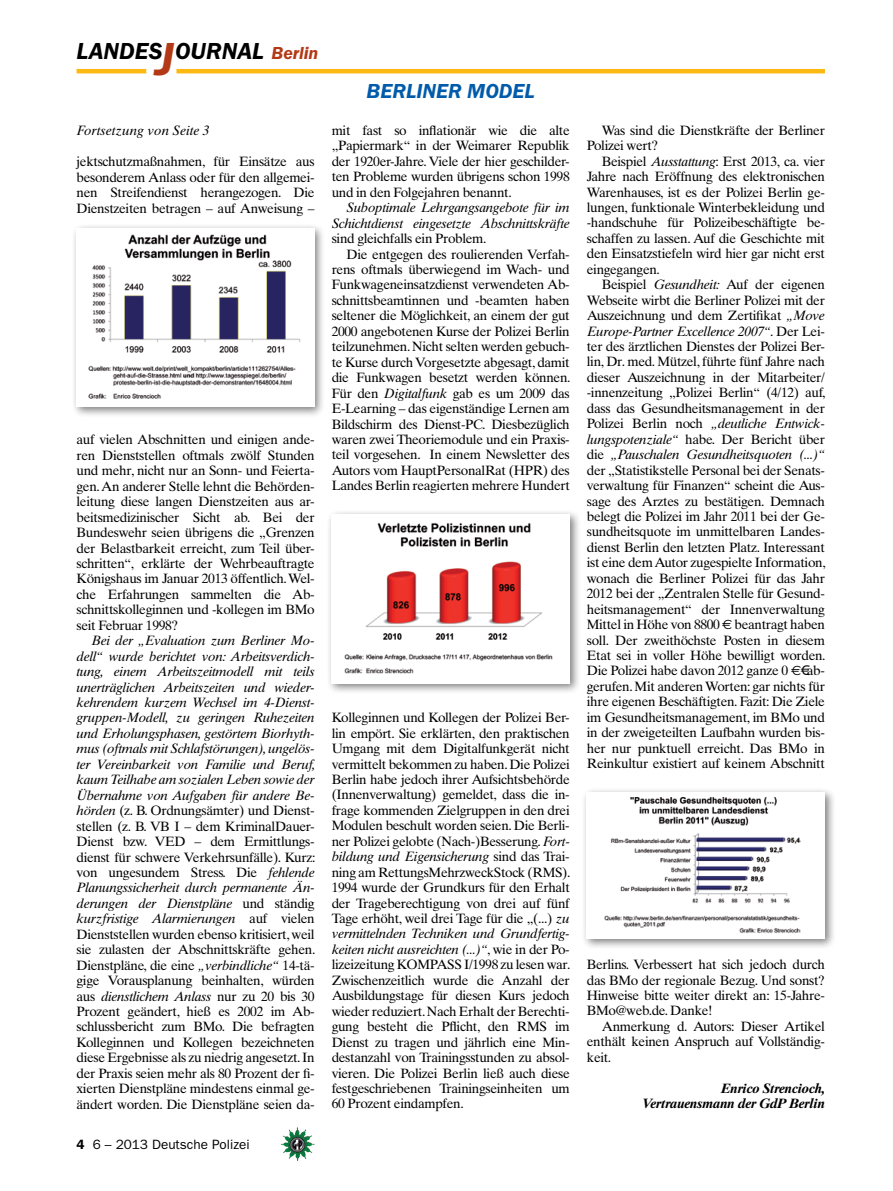
<style>
.page{position:relative;width:893px;height:1191px;background:#fff}
.page>*{position:absolute;margin:0;border:0;box-sizing:border-box;transform-origin:0 0}
.t1{font:italic 600 24px "Franklin Gothic Itc T";color:#000}
.t2{font:italic 600 21px "Franklin Gothic Itc T";color:#005baa}
.t3{font:13.5px/15.5px "Times Ten";letter-spacing:-.025em;color:#000;text-align:justify}
.t4{font:italic 13.5px/15.5px "Times Ten";letter-spacing:-.025em;color:#000;text-align:right}
.t5{font:italic 700 13.5px/15.5px "Times Ten";letter-spacing:-.025em;color:#000;text-align:right}
.t6{font:13.5px "Franklin Gothic";color:#000}
.t7{font:italic 13.5px "Times Ten";color:#000}
.s1{font-size:48px;color:#b33916}
.s2{font-size:18px;color:#b33916}
.s3{font-style:italic}
.s4{font-weight:600}
.s5{font-family:"Euro Sans"}
</style>
<div class="page">
<hr style="left:77px;top:69px;width:69px;height:4px;background:#fdb913">
<hr style="left:176px;top:69px;width:649px;height:4px;background:#fdb913">
<img style="left:281px;top:1128px;width:16px;height:24px">
<div style="left:71px;top:223px;width:255px;height:195px;background:#000;opacity:.5"></div>
<div style="left:77px;top:228px;width:238px;height:179px;background:#fff"></div>
<img style="left:88px;top:234px;width:213px;height:165px">
<div style="left:582px;top:787px;width:254px;height:163px;background:#000;opacity:.5"></div>
<div style="left:587px;top:792px;width:238px;height:147px;background:#fff"></div>
<img style="left:604px;top:797px;width:196px;height:136px">
<div style="left:326px;top:509px;width:255px;height:186px;background:#000;opacity:.5"></div>
<div style="left:332px;top:514px;width:238px;height:169px;background:#fff"></div>
<img style="left:344px;top:523px;width:209px;height:151px">
<h1 class="t1" style="left:77px;top:37px;width:243px">LANDES<span class="s1">J</span>OURNAL <span class="s2">BERLIN</span></h1>
<h2 class="t2" style="left:367px;top:79px;width:13px">BERLINER</h2>
<h2 class="t2" style="left:467px;top:79px;width:15px">MODEL</h2>
<p class="t7" style="left:77px;top:122px;width:135px">Fortsetzung von Seite 3</p>
<p class="t3" style="left:332px;top:123px;width:240px">mit fast so inflationär wie die alte „Papiermark“ in der Weimarer Republik der 1920er-Jahre. Viele der hier geschilder&shy;ten Probleme wurden übrigens schon 1998 und in den Folgejahren benannt.</p>
<p class="t4" style="left:332px;top:200px;width:240px">Suboptimale Lehrgangsangebote für im<br>Schichtdienst eingesetzte Abschnittskräfte</p>
<p class="t3" style="left:332px;top:231px;width:156px">sind gleichfalls ein Problem.</p>
<p class="t3" style="left:347px;top:246px;width:225px">Die entgegen des roulierenden Verfah-</p>
<p class="t3" style="left:332px;top:262px;width:240px">rens oftmals überwiegend im Wach- und</p>
<p class="t3" style="left:332px;top:277px;width:240px">Funkwageneinsatzdienst verwendeten Ab-</p>
<p class="t3" style="left:332px;top:292px;width:240px">schnittsbeamtinnen und -beamten haben</p>
<p class="t3" style="left:332px;top:308px;width:240px">seltener die Möglichkeit, an einem der gut</p>
<p class="t3" style="left:332px;top:323px;width:240px">2000 angebotenen Kurse der Polizei Berlin</p>
<p class="t3" style="left:332px;top:339px;width:240px">teilzunehmen. Nicht selten werden gebuch-</p>
<p class="t3" style="left:332px;top:354px;width:240px">te Kurse durch Vorgesetzte abgesagt, damit</p>
<p class="t3" style="left:332px;top:370px;width:240px">die Funkwagen besetzt werden können.</p>
<p class="t3" style="left:332px;top:385px;width:240px">Für den <span class="s3">Digitalfunk</span> gab es um 2009 das</p>
<p class="t3" style="left:332px;top:401px;width:240px">E-Learning – das eigenständige Lernen am</p>
<p class="t3" style="left:332px;top:416px;width:240px">Bildschirm des Dienst-PC. Diesbezüglich</p>
<p class="t3" style="left:332px;top:431px;width:240px">waren zwei Theoriemodule und ein Praxis-</p>
<p class="t3" style="left:332px;top:447px;width:240px">teil vorgesehen. In einem Newsletter des</p>
<p class="t3" style="left:332px;top:462px;width:240px">Autors vom HauptPersonalRat (HPR) des</p>
<p class="t3" style="left:332px;top:478px;width:240px">Landes Berlin reagierten mehrere Hundert</p>
<p class="t3" style="left:77px;top:154px;width:240px">jektschutzmaßnahmen, für Einsätze aus besonderem Anlass oder für den allgemei&shy;nen Streifendienst herangezogen. Die Dienstzeiten betragen – auf Anweisung –</p>
<p class="t3" style="left:77px;top:432px;width:240px">auf vielen Abschnitten und einigen ande&shy;ren Dienststellen oftmals zwölf Stunden und mehr, nicht nur an Sonn- und Feierta&shy;gen. An anderer Stelle lehnt die Behörden&shy;leitung diese langen Dienstzeiten aus ar&shy;beitsmedizinischer Sicht ab. Bei der Bundeswehr seien übrigens die „Grenzen der Belastbarkeit erreicht, zum Teil über&shy;schritten“, erklärte der Wehrbeauftragte Königshaus im Januar 2013 öffentlich. Wel&shy;che Erfahrungen sammelten die Ab&shy;schnittskolleginnen und -kollegen im BMo seit Februar 1998?</p>
<p class="t3" style="left:77px;top:633px;width:240px;text-indent:15px"><span class="s3">Bei der „Evaluation zum Berliner Mo&shy;dell“ wurde berichtet von: Arbeitsverdich&shy;tung, einem Arbeitszeitmodell mit teils unerträglichen Arbeitszeiten und wieder&shy;kehrendem kurzem Wechsel im 4-Dienst&shy;gruppen-Modell, zu geringen Ruhezeiten und Erholungsphasen, gestörtem Biorhyth&shy;mus (oftmals mit Schlafstörungen), ungelös&shy;ter Vereinbarkeit von Familie und Beruf, kaum Teilhabe am sozialen Leben sowie der Übernahme von Aufgaben für andere Be&shy;hörden</span> (z. B. Ordnungsämter) und Dienst&shy;stellen (z. B. VB I – dem KriminalDauer-Dienst bzw. VED – dem Ermittlungs&shy;dienst für schwere Verkehrsunfälle). Kurz: von ungesundem Stress. Die <span class="s3">fehlende Planungssicherheit durch permanente Än&shy;derungen der Dienstpläne</span> und ständig <span class="s3">kurzfristige Alarmierungen</span> auf vielen Dienststellen wurden ebenso kritisiert, weil sie zulasten der Abschnittskräfte gehen.<br>Dienstpläne, die eine <span class="s3">„verbindliche“</span> 14-tä&shy;gige Vorausplanung beinhalten, würden aus <span class="s3">dienstlichem Anlass</span> nur zu 20 bis 30<br>Prozent geändert, hieß es 2002 im Ab&shy;schlussbericht zum BMo. Die befragten Kolleginnen und Kollegen bezeichneten diese Ergebnisse als zu niedrig angesetzt. In der Praxis seien mehr als 80 Prozent der fi&shy;xierten Dienstpläne mindestens einmal ge&shy;ändert worden. Die Dienstpläne seien da-</p>
<p class="t3" style="left:332px;top:709px;width:240px">Kolleginnen und Kollegen der Polizei Ber&shy;lin empört. Sie erklärten, den praktischen Umgang mit dem Digitalfunkgerät nicht vermittelt bekommen zu haben. Die Polizei Berlin habe jedoch ihrer Aufsichtsbehörde (Innenverwaltung) gemeldet, dass die in&shy;frage kommenden Zielgruppen in den drei Modulen beschult worden seien. Die Berli&shy;ner Polizei gelobte (Nach-)Besserung. <span class="s3">Fort&shy;bildung und Eigensicherung</span> sind das Trai&shy;ning am RettungsMehrzweckStock (RMS).<br>1994 wurde der Grundkurs für den Erhalt der Trageberechtigung von drei auf fünf Tage erhöht, weil drei Tage für die „(...) <span class="s3">zu vermittelnden Techniken und Grundfertig&shy;keiten nicht ausreichten (...)“</span>, wie in der Po&shy;lizeizeitung KOMPASS I/1998 zu lesen war.<br>Zwischenzeitlich wurde die Anzahl der Ausbildungstage für diesen Kurs jedoch wieder reduziert. Nach Erhalt der Berechti&shy;gung besteht die Pflicht, den RMS im Dienst zu tragen und jährlich eine Min&shy;destanzahl von Trainingsstunden zu absol&shy;vieren. Die Polizei Berlin ließ auch diese festgeschriebenen Trainingseinheiten um 60 Prozent eindampfen.</p>
<p class="t6" style="left:77px;top:1136px;width:175px"><span class="s4">4</span> 6 – 2013 Deutsche Polizei</p>
<p class="t3" style="left:587px;top:122px;width:240px;text-indent:15px">Was sind die Dienstkräfte der Berliner<br>Polizei wert?</p>
<p class="t3" style="left:587px;top:153px;width:240px;text-indent:15px">Beispiel <span class="s3">Ausstattung</span>: Erst 2013, ca. vier Jahre nach Eröffnung des elektronischen Warenhauses, ist es der Polizei Berlin ge&shy;lungen, funktionale Winterbekleidung und -handschuhe für Polizeibeschäftigte be&shy;schaffen zu lassen. Auf die Geschichte mit den Einsatzstiefeln wird hier gar nicht erst eingegangen.</p>
<p class="t3" style="left:587px;top:277px;width:240px;text-indent:15px">Beispiel <span class="s3">Gesundheit:</span> Auf der eigenen Webseite wirbt die Berliner Polizei mit der Auszeichnung und dem Zertifikat <span class="s3">„Move Europe-Partner Excellence 2007“</span>. Der Lei&shy;ter des ärztlichen Dienstes der Polizei Ber&shy;lin, Dr. med. Mützel, führte fünf Jahre nach dieser Auszeichnung in der Mitarbeiter/ -innenzeitung „Polizei Berlin“ (4/12) auf, dass das Gesundheitsmanagement in der Polizei Berlin noch <span class="s3">„deutliche Entwick&shy;lungspotenziale“</span> habe. Der Bericht über die <span class="s3">„Pauschalen Gesundheitsquoten (...)“ </span>der „Statistikstelle Personal bei der Senats&shy;verwaltung für Finanzen“ scheint die Aus&shy;sage des Arztes zu bestätigen. Demnach belegt die Polizei im Jahr 2011 bei der Ge&shy;sundheitsquote im unmittelbaren Landes&shy;dienst Berlin den letzten Platz. Interessant ist eine dem Autor zugespielte Information, wonach die Berliner Polizei für das Jahr 2012 bei der „Zentralen Stelle für Gesund&shy;heitsmanagement“ der Innenverwaltung Mittel in Höhe von 8800 <span class="s5">e</span> beantragt haben soll. Der zweithöchste Posten in diesem Etat sei in voller Höhe bewilligt worden.<br>Die Polizei habe davon 2012 ganze 0 <span class="s5">e</span>€ ab&shy;gerufen. Mit anderen Worten: gar nichts für ihre eigenen Beschäftigten. Fazit: Die Ziele im Gesundheitsmanagement, im BMo und in der zweigeteilten Laufbahn wurden bis&shy;her nur punktuell erreicht. Das BMo in Reinkultur existiert auf keinem Abschnitt</p>
<p class="t3" style="left:587px;top:956px;width:240px">Berlins. Verbessert hat sich jedoch durch das BMo der regionale Bezug. Und sonst?<br>Hinweise bitte weiter direkt an: 15-Jahre-BMo@web.de. Danke!</p>
<p class="t3" style="left:587px;top:1018px;width:240px;text-indent:15px">Anmerkung d. Autors: Dieser Artikel enthält keinen Anspruch auf Vollständig&shy;keit.</p>
<p class="t5" style="left:642px;top:1080px;width:185px">Enrico Strencioch,<br>Vertrauensmann der GdP Berlin</p>
</div>
